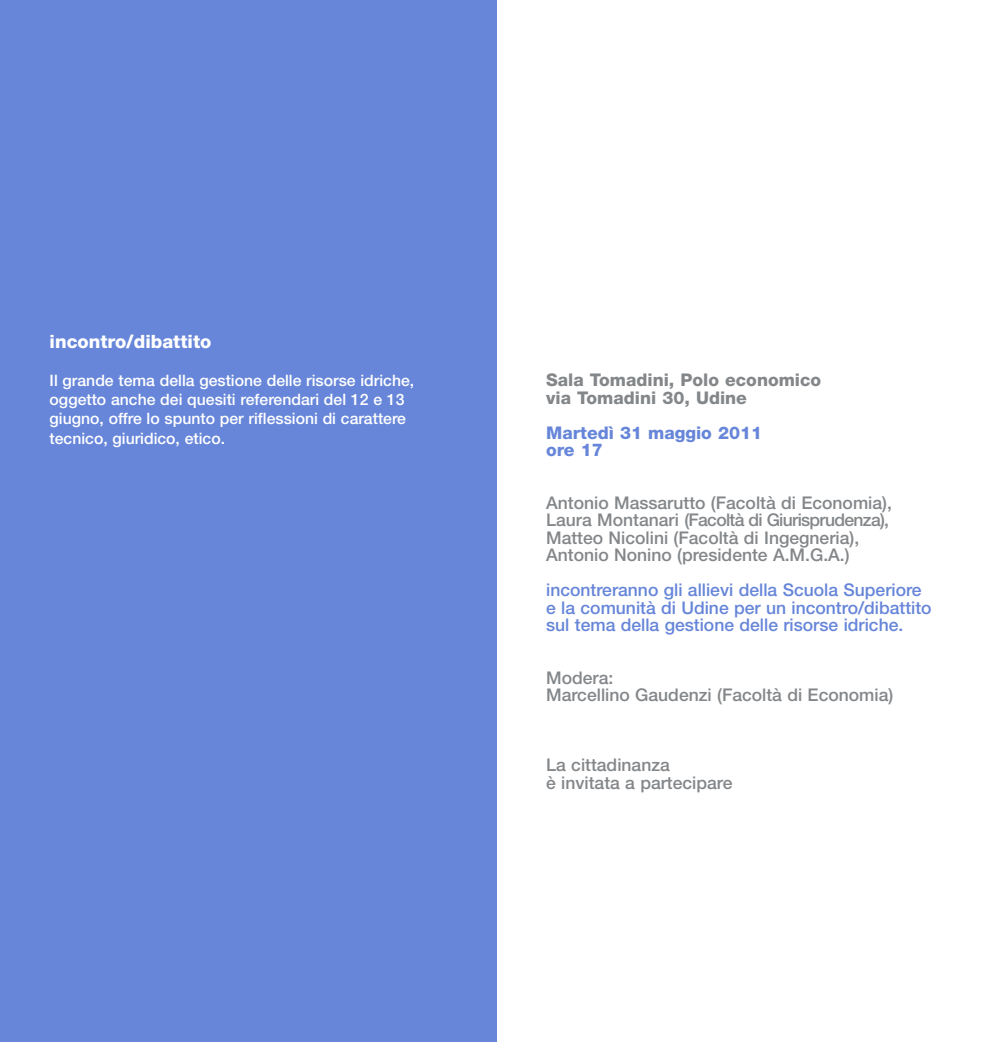
<style>
.page{position:relative;width:993px;height:1042px;background:#fff}
.page>*{position:absolute;margin:0;border:0;box-sizing:border-box;transform-origin:0 0}
.t1{font:800 18.38px "Helvetica Neue";color:#fff}
.t2{font:500 17.5px/17.5px "Helvetica Neue";color:#84878a}
.t3{font:500 17.5px/17.5px "Helvetica Neue";color:#6786d9}
.t4{font:800 17.5px/17.5px "Helvetica Neue";color:#84878a}
.t5{font:800 17.5px/17.5px "Helvetica Neue";color:#6786d9}
.t6{font:500 15.75px/19.2px "Helvetica Neue";color:#fff}
</style>
<div class="page">
<div style="left:0;top:0;width:496px;height:1042px;background:#6786d9"></div>
<p class="t1" style="left:50px;top:334px;width:163px">incontro/dibattito</p>
<p class="t6" style="left:50px;top:372px;width:366px">Il grande tema della gestione delle risorse idriche, oggetto anche dei quesiti referendari del 12 e 13 giugno, offre lo spunto per riflessioni di carattere tecnico, giuridico, etico.</p>
<p class="t4" style="left:546px;top:373px;width:276px">Sala Tomadini, Polo economico via Tomadini 30, Udine</p>
<p class="t5" style="left:546px;top:425px;width:217px">Martedì 31 maggio 2011 ore 17</p>
<p class="t2" style="left:546px;top:495px;width:347px">Antonio Massarutto (Facoltà di Economia), Laura Montanari (Facoltà di Giurisprudenza), Matteo Nicolini (Facoltà di Ingegneria), Antonio Nonino (presidente A.M.G.A.)</p>
<p class="t3" style="left:546px;top:583px;width:387px">incontreranno gli allievi della Scuola Superiore e la comunità di Udine per un incontro/dibattito sul tema della gestione delle risorse idriche.</p>
<p class="t2" style="left:546px;top:670px;width:348px">Modera:<br>Marcellino Gaudenzi (Facoltà di Economia)</p>
<p class="t2" style="left:546px;top:758px;width:188px">La cittadinanza<br>è invitata a partecipare</p>
</div>
